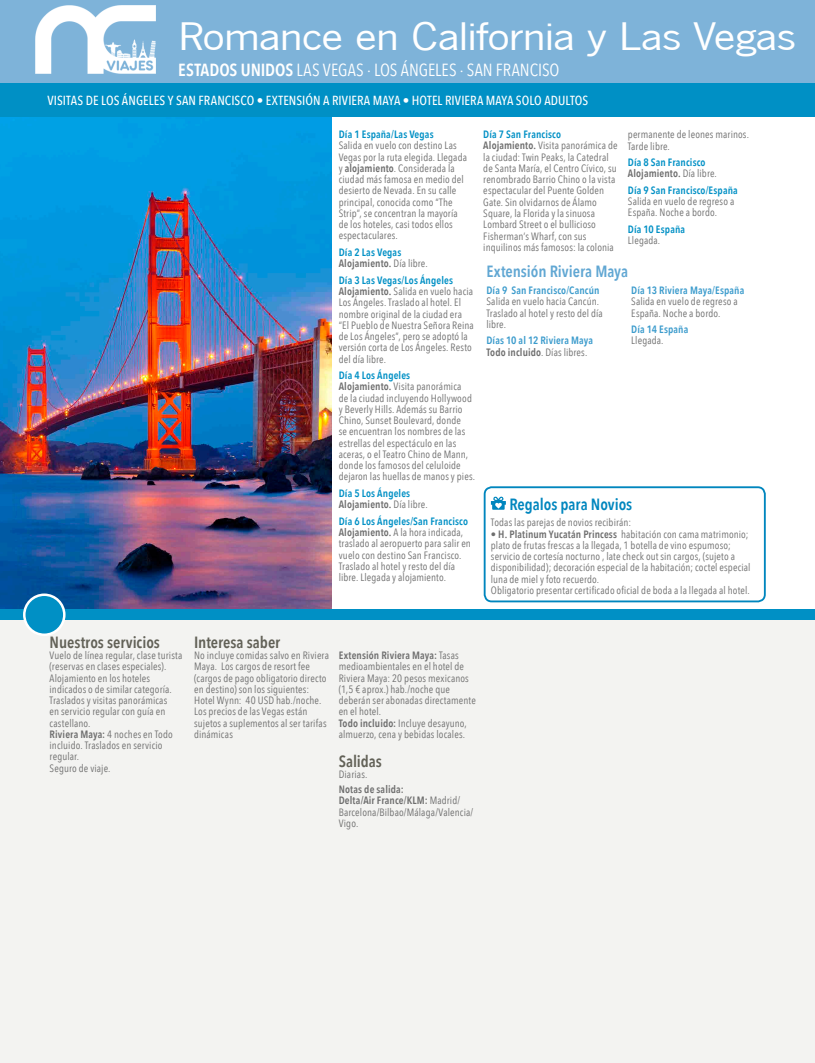
<style>
.page{position:relative;width:815px;height:1063px;background:#fff}
.page>*{position:absolute;margin:0;border:0;box-sizing:border-box;transform-origin:0 0}
._1-1_TITULO_VIAJE_PA{font:41.25px "News Got T";letter-spacing:-.015em;color:#fff;scale:1.2 1}
._1-2_SUBTITULO_VIAJE{font:17.5px "Avenir Next Condensed";letter-spacing:.005em;color:#fff}
._4-1_TITULO_SERVICIO{font:600 16.25px "Avenir Next Condensed";letter-spacing:-.005em;color:#626157}
._2-1_TEXTO_GENERAL{font:600 16.25px "Avenir Next Condensed";letter-spacing:-.005em;color:#61a7d3}
._2_1_TEXTO_GENERAL_I{font:600 16.25px "Avenir Next Condensed";letter-spacing:-.005em;color:#0086be}
._1-3_TITULO_FRANJA_P{font:500 13.12px "Avenir Next Condensed";color:#fff}
._2-1_TEXTO_GENERAL-2{font:10.62px/11.2px "Avenir Next Condensed";letter-spacing:.01em;color:#6e6e6e}
._2_1_TEXTO_GENERAL_I-2{font:10.62px/11.2px "Avenir Next Condensed";letter-spacing:.01em;color:#6e6e6e}
._2-2_TITULO_TEXTO_NE{font:600 10.62px "Avenir Next Condensed";letter-spacing:.01em;color:#0090c5}
._2_2_TITULO_GENERAL{font:600 10.62px "Avenir Next Condensed";letter-spacing:.01em;color:#3b9bcc}
._2-1_TEXTO_GENERAL-3{font:600 10.62px "Avenir Next Condensed";letter-spacing:.01em;color:#6e6e6e}
._2_1_TEXTO_GENERAL_I-3{font:600 10.62px "Avenir Next Condensed";letter-spacing:.01em;color:#6e6e6e}
.s1{font-weight:600}
.s2{font-weight:400}
.s3{font-weight:500}
</style>
<div class="page">
<hr style="left:814px;top:117px;width:1px;height:605px;background:#a7a59c">
<img style="left:0;top:117px;width:332px;height:492px">
<div style="left:0;top:621px;width:815px;height:442px;background:#f3f3f1"></div>
<div style="left:0;top:0;width:815px;height:117px;background:#7eb3d9"></div>
<div style="left:0;top:83px;width:815px;height:34px;background:#0090c5"></div>
<svg style="left:491px;top:496px;width:15px;height:14px"></svg>
<div style="left:484px;top:486px;width:282px;height:116px;border:2px solid #0086be;border-radius:7px"></div>
<div style="left:0;top:609px;width:815px;height:11px;background:#0090c5"></div>
<div style="left:24px;top:595px;width:40px;height:40px;background:#0090c5;border-radius:50%"></div>
<div style="left:23px;top:594px;width:43px;height:42px;border:2px solid #fff;border-radius:50%"></div>
<img style="left:36px;top:6px;width:120px;height:68px">
<p class="_1-1_TITULO_VIAJE_PA" style="left:178px;top:14px;width:516px">Romance en California y Las Vegas</p>
<p class="_1-2_SUBTITULO_VIAJE" style="left:178px;top:59px;width:383px"><span class="s1">ESTADOS UNIDOS</span> LAS VEGAS · LOS ÁNGELES · SAN FRANCISO</p>
<p class="_1-3_TITULO_FRANJA_P" style="left:48px;top:92px;width:542px">VISITAS DE LOS ÁNGELES Y SAN FRANCISCO • EXTENSIÓN A RIVIERA MAYA • HOTEL RIVIERA MAYA SOLO ADULTOS</p>
<p class="_2-2_TITULO_TEXTO_NE" style="left:339px;top:128px;width:96px">Día 1 España/Las Vegas</p>
<p class="_2-1_TEXTO_GENERAL-2" style="left:339px;top:140px;width:130px">Salida en vuelo con destino Las<br>Vegas por la ruta elegida. Llegada y <span class="s1">alojamiento</span>. Considerada la ciudad más famosa en medio del desierto de Nevada. En su calle principal, conocida como “The<br>Strip”, se concentran la mayoría de los hoteles, casi todos ellos espectaculares.</p>
<p class="_2-2_TITULO_TEXTO_NE" style="left:339px;top:246px;width:64px">Día 2 Las Vegas</p>
<p class="_2-1_TEXTO_GENERAL-3" style="left:339px;top:257px;width:91px">Alojamiento. <span class="s2">Día libre.</span></p>
<p class="_2-2_TITULO_TEXTO_NE" style="left:339px;top:274px;width:116px">Día 3 Las Vegas/Los Ángeles</p>
<p class="_2-1_TEXTO_GENERAL-2" style="left:339px;top:286px;width:136px"><span class="s1">Alojamiento.</span> Salida en vuelo hacia<br>Los Ángeles. Traslado al hotel. El nombre original de la ciudad era “El Pueblo de Nuestra Señora Reina de Los Ángeles”, pero se adoptó la versión corta de Los Ángeles. Resto del día libre.</p>
<p class="_2-2_TITULO_TEXTO_NE" style="left:339px;top:369px;width:73px">Día 4 Los Ángeles</p>
<p class="_2-1_TEXTO_GENERAL-2" style="left:339px;top:381px;width:138px"><span class="s1">Alojamiento.</span> Visita panorámica<br>de la ciudad incluyendo Hollywood y Beverly Hills. Además su Barrio Chino, Sunset Boulevard, donde<br>se encuentran los nombres de las estrellas del espectáculo en las aceras, o el Teatro Chino de Mann, donde los famosos del celuloide dejaron las huellas de manos y pies.</p>
<p class="_2-2_TITULO_TEXTO_NE" style="left:339px;top:487px;width:73px">Día 5 Los Ángeles</p>
<p class="_2-1_TEXTO_GENERAL-3" style="left:339px;top:498px;width:90px">Alojamiento. <span class="s2">Día libre.</span></p>
<p class="_2-2_TITULO_TEXTO_NE" style="left:339px;top:515px;width:131px">Día 6 Los Ángeles/San Francisco</p>
<p class="_2-1_TEXTO_GENERAL-2" style="left:339px;top:527px;width:134px"><span class="s1">Alojamiento.</span> A la hora indicada, traslado al aeropuerto para salir en vuelo con destino San Francisco.<br>Traslado al hotel y resto del día libre. Llegada y alojamiento.</p>
<p class="_2-2_TITULO_TEXTO_NE" style="left:483px;top:128px;width:79px">Día 7 San Francisco</p>
<p class="_2-1_TEXTO_GENERAL-2" style="left:483px;top:140px;width:136px"><span class="s1">Alojamiento.</span> Visita panorámica de la ciudad: Twin Peaks, la Catedral de Santa María, el Centro Cívico, su renombrado Barrio Chino o la vista espectacular del Puente Golden<br>Gate. Sin olvidarnos de Álamo<br>Square, la Florida y la sinuosa<br>Lombard Street o el bullicioso<br>Fisherman’s Wharf, con sus inquilinos más famosos: la colonia</p>
<p class="_2-1_TEXTO_GENERAL-2" style="left:628px;top:129px;width:123px">permanente de leones marinos.<br>Tarde libre.</p>
<p class="_2-2_TITULO_TEXTO_NE" style="left:628px;top:156px;width:79px">Día 8 San Francisco</p>
<p class="_2-1_TEXTO_GENERAL-3" style="left:628px;top:167px;width:91px">Alojamiento. <span class="s2">Día libre.</span></p>
<p class="_2-2_TITULO_TEXTO_NE" style="left:628px;top:184px;width:111px">Día 9 San Francisco/España</p>
<p class="_2-1_TEXTO_GENERAL-2" style="left:628px;top:196px;width:108px">Salida en vuelo de regreso a<br>España. Noche a bordo.</p>
<p class="_2-2_TITULO_TEXTO_NE" style="left:628px;top:223px;width:59px">Día 10 España</p>
<p class="_2-1_TEXTO_GENERAL-2" style="left:628px;top:235px;width:34px">Llegada.</p>
<p class="_2-1_TEXTO_GENERAL" style="left:486px;top:262px;width:143px">Extensión Riviera Maya</p>
<p class="_2_2_TITULO_GENERAL" style="left:486px;top:284px;width:115px">Día 9 San Francisco/Cancún</p>
<p class="_2_1_TEXTO_GENERAL_I-2" style="left:486px;top:296px;width:118px">Salida en vuelo hacia Cancún.<br>Traslado al hotel y resto del día libre.</p>
<p class="_2_2_TITULO_GENERAL" style="left:486px;top:334px;width:108px">Días 10 al 12 Riviera Maya</p>
<p class="_2_1_TEXTO_GENERAL_I-3" style="left:486px;top:345px;width:102px">Todo incluido<span class="s2">. Días libres.</span></p>
<p class="_2_2_TITULO_GENERAL" style="left:631px;top:284px;width:115px">Día 13 Riviera Maya/España</p>
<p class="_2_1_TEXTO_GENERAL_I-2" style="left:631px;top:296px;width:108px">Salida en vuelo de regreso a<br>España. Noche a bordo.</p>
<p class="_2_2_TITULO_GENERAL" style="left:631px;top:323px;width:59px">Día 14 España</p>
<p class="_2_1_TEXTO_GENERAL_I-2" style="left:631px;top:335px;width:34px">Llegada.</p>
<p class="_2_1_TEXTO_GENERAL_I" style="left:509px;top:494px;width:124px">Regalos para Novios</p>
<p class="_2_1_TEXTO_GENERAL_I-2" style="left:491px;top:517px;width:142px">Todas las parejas de novios recibirán:</p>
<p class="_2_1_TEXTO_GENERAL_I-2" style="left:491px;top:528px;width:261px"><span class="s3">•</span> <span class="s1">H. Platinum Yucatán Princess</span> habitación con cama matrimonio; plato de frutas frescas a la llegada, 1 botella de vino espumoso; servicio de cortesía nocturno , late check out sin cargos, (sujeto a disponibilidad); decoración especial de la habitación; coctel especial luna de miel y foto recuerdo.</p>
<p class="_2_1_TEXTO_GENERAL_I-2" style="left:491px;top:584px;width:260px">Obligatorio presentar certificado oficial de boda a la llegada al hotel.</p>
<p class="_4-1_TITULO_SERVICIO" style="left:50px;top:632px;width:112px">Nuestros servicios</p>
<p class="_2-1_TEXTO_GENERAL-2" style="left:50px;top:650px;width:134px">Vuelo de línea regular, clase turista (reservas en clases especiales).<br>Alojamiento en los hoteles indicados o de similar categoría.<br>Traslados y visitas panorámicas<br>en servicio regular con guía en castellano.</p>
<p class="_2-1_TEXTO_GENERAL-2" style="left:50px;top:728px;width:125px"><span class="s1">Riviera Maya:</span> 4 noches en Todo incluido. Traslados en servicio regular.</p>
<p class="_2-1_TEXTO_GENERAL-2" style="left:50px;top:762px;width:62px">Seguro de viaje.</p>
<p class="_4-1_TITULO_SERVICIO" style="left:194px;top:632px;width:88px">Interesa saber</p>
<p class="_2-1_TEXTO_GENERAL-2" style="left:194px;top:650px;width:136px">No incluye comidas salvo en Riviera<br>Maya. Los cargos de resort fee (cargos de pago obligatorio directo en destino) son los siguientes:<br>Hotel Wynn: 40 USD hab./noche.</p>
<p class="_2-1_TEXTO_GENERAL-2" style="left:194px;top:706px;width:134px">Los precios de las Vegas están sujetos a suplementos al ser tarifas dinámicas</p>
<p class="_2-1_TEXTO_GENERAL-2" style="left:339px;top:650px;width:139px"><span class="s1">Extensión Riviera Maya:</span> Tasas medioambientales en el hotel de<br>Riviera Maya: 20 pesos mexicanos (1,5 € aprox.) hab./noche que deberán ser abonadas directamente en el hotel.</p>
<p class="_2-1_TEXTO_GENERAL-2" style="left:339px;top:717px;width:130px"><span class="s1">Todo incluido:</span> Incluye desayuno, almuerzo, cena y bebidas locales.</p>
<p class="_4-1_TITULO_SERVICIO" style="left:339px;top:752px;width:45px">Salidas</p>
<p class="_2-1_TEXTO_GENERAL-2" style="left:339px;top:769px;width:30px">Diarias.</p>
<p class="_2_1_TEXTO_GENERAL_I-3" style="left:339px;top:783px;width:66px">Notas de salida:</p>
<p class="_2-1_TEXTO_GENERAL-2" style="left:339px;top:795px;width:136px"><span class="s1">Delta/Air France/KLM:</span> Madrid/<br>Barcelona/Bilbao/Málaga/Valencia/<br>Vigo.</p>
</div>
